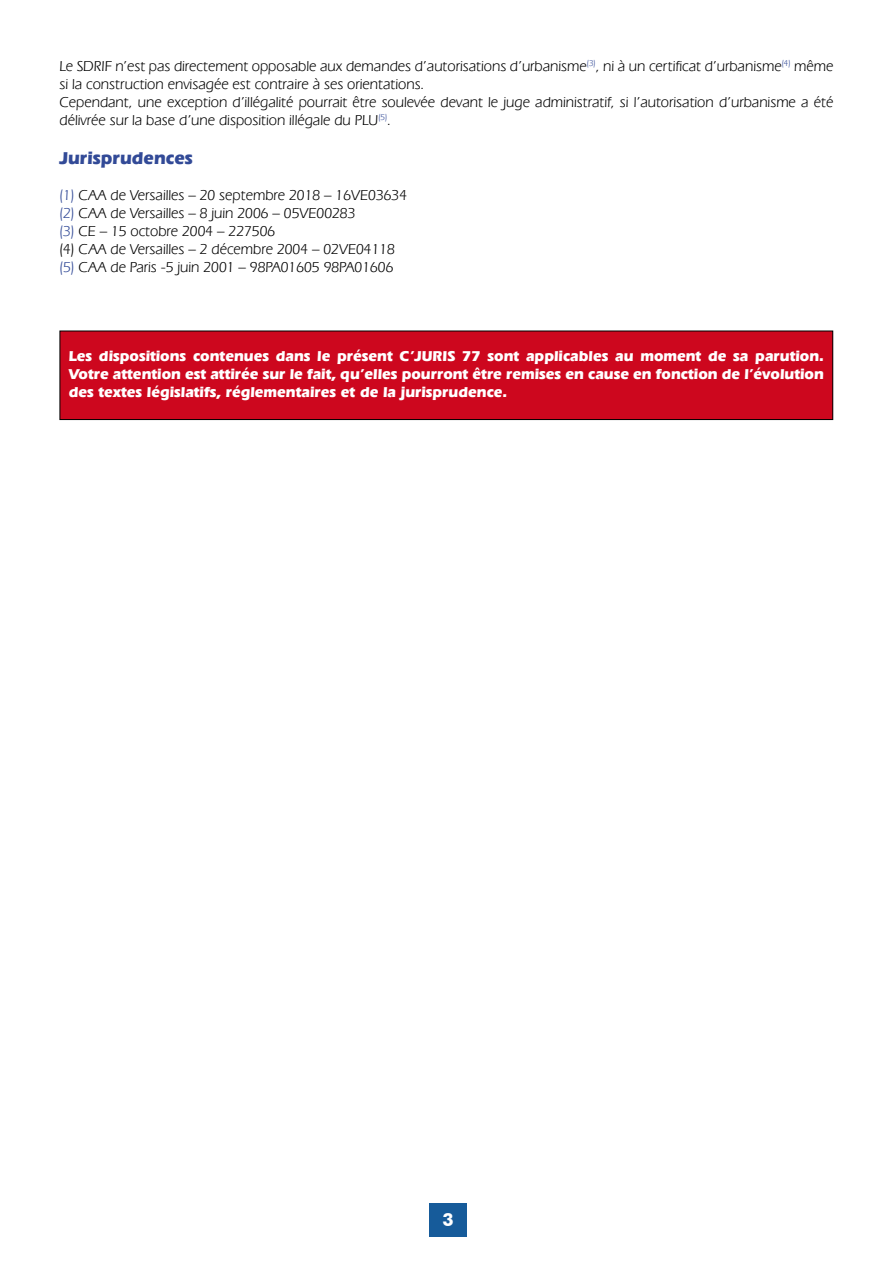
<style>
.page{position:relative;width:893px;height:1263px;background:#fff}
.page>*{position:absolute;margin:0;border:0;box-sizing:border-box;transform-origin:0 0}
.t1{font:700 18px "Eras IT Cby BT";color:#324a97}
.t2{font:700 18px "Futura BT";color:#fff}
.t3{font:15px/18px "Eras IT Cby BT";color:#000}
.t4{font:700 15px/18px "Eras IT Cby BT";color:#fff;text-align:justify}
.s1{color:#324a97}
</style>
<div class="page">
<div style="left:429px;top:1202px;width:38px;height:34px;background:#165b9a"></div>
<div style="left:60px;top:331px;width:773px;height:89px;background:#cd071e"></div>
<div style="left:60px;top:331px;width:773px;height:89px;border:1px solid #000"></div>
<p class="t3" style="left:60px;top:56px;width:775px">Le SDRIF n’est pas directement opposable aux demandes d’autorisations d’urbanisme<sup>(3)</sup>, ni à un certificat d’urbanisme<sup>(4)</sup> même si la construction envisagée est contraire à ses orientations.<br>Cependant, une exception d’illégalité pourrait être soulevée devant le juge administratif, si l’autorisation d’urbanisme a été délivrée sur la base d’une disposition illégale du PLU<sup>(5)</sup>.</p>
<p class="t1" style="left:60px;top:147px;width:135px">Jurisprudences</p>
<p class="t3" style="left:60px;top:186px;width:349px"><span class="s1">(1)</span> CAA de Versailles – 20 septembre 2018 – 16VE03634 <span class="s1">(2)</span> CAA de Versailles – 8 juin 2006 – 05VE00283<br><span class="s1">(3)</span> CE – 15 octobre 2004 – 227506<br>(4) CAA de Versailles – 2 décembre 2004 – 02VE04118 <span class="s1">(5)</span> CAA de Paris -5 juin 2001 – 98PA01605 98PA01606</p>
<p class="t4" style="left:69px;top:347px;width:757px">Les dispositions contenues dans le présent C’JURIS 77 sont applicables au moment de sa parution.<br>Votre attention est attirée sur le fait, qu’elles pourront être remises en cause en fonction de l’évolution des textes législatifs, réglementaires et de la jurisprudence.</p>
<p class="t2" style="left:443px;top:1209px;width:13px">3</p>
</div>
